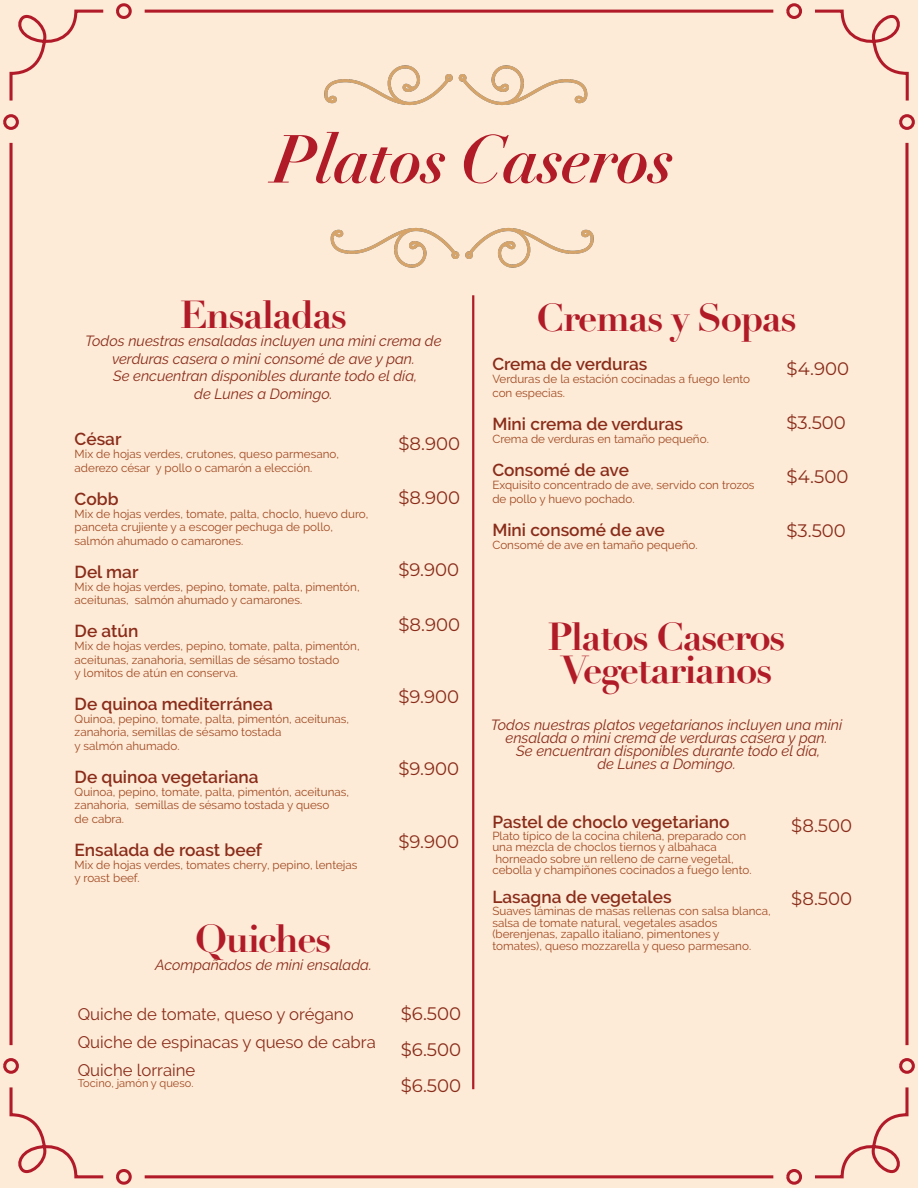
<style>
.page{position:relative;width:918px;height:1188px;background:#fff}
.page>*{position:absolute;margin:0;border:0;box-sizing:border-box;transform-origin:0 0}
.t1{font:italic 700 66.6px "Didot LT Pro";letter-spacing:-.015em;color:#b11b28}
.t2{font:700 38.4px/33.9px "Didot LT Pro";letter-spacing:-.04em;color:#b11b28;text-align:center}
.t3{font:18.15px/36.2px "Montserrat";color:#8a2c1a;text-align:justify}
.t4{font:600 17.25px "Raleway";color:#8a2c1a}
.t5{font:16.8px/27.8px "Raleway";color:#8a2c1a}
.t6{font:italic 14.7px/17.7px "Raleway";color:#8a2c1a;text-align:center}
.t7{font:11.7px/13.2px "Raleway";color:#a14922}
.t8{font:11.1px "Raleway";color:#a14922}
</style>
<div class="page">
<div style="left:2px;top:0;width:914px;height:1188px;background:#fdebd7"></div>
<hr style="left:472px;top:295px;width:2px;height:794px;background:#b11b28">
<div style="left:308px;top:16px;width:302px;height:116px;background:#fdebd7"></div>
<div style="left:308px;top:201px;width:302px;height:116px;background:#fdebd7"></div>
<h1 class="t1" style="left:274px;top:117px;width:402px">Platos Caseros</h1>
<h2 class="t2" style="left:180px;top:298px;width:169px">Ensaladas</h2>
<p class="t6" style="left:85px;top:332px;width:358px">Todos nuestras ensaladas incluyen una mini crema de verduras casera o mini consomé de ave y pan.<br>Se encuentran disponibles durante todo el día,<br>de Lunes a Domingo.</p>
<h3 class="t4" style="left:75px;top:429px;width:48px">César</h3>
<p class="t7" style="left:75px;top:448px;width:266px">Mix de hojas verdes, crutones, queso parmesano, aderezo césar y pollo o camarón a elección.</p>
<h3 class="t4" style="left:75px;top:489px;width:45px">Cobb</h3>
<p class="t7" style="left:75px;top:507px;width:295px">Mix de hojas verdes, tomate, palta, choclo, huevo duro, panceta crujiente y a escoger pechuga de pollo, salmón ahumado o camarones.</p>
<h3 class="t4" style="left:75px;top:562px;width:65px">Del mar</h3>
<p class="t7" style="left:75px;top:580px;width:287px">Mix de hojas verdes, pepino, tomate, palta, pimentón, aceitunas, salmón ahumado y camarones.</p>
<h3 class="t4" style="left:75px;top:621px;width:65px">De atún</h3>
<p class="t7" style="left:75px;top:640px;width:287px">Mix de hojas verdes, pepino, tomate, palta, pimentón, aceitunas, zanahoria, semillas de sésamo tostado<br>y lomitos de atún en conserva.</p>
<h3 class="t4" style="left:75px;top:694px;width:200px">De quinoa mediterránea</h3>
<p class="t7" style="left:75px;top:712px;width:276px">Quinoa, pepino, tomate, palta, pimentón, aceitunas, zanahoria, semillas de sésamo tostada<br>y salmón ahumado.</p>
<h3 class="t4" style="left:75px;top:767px;width:185px">De quinoa vegetariana</h3>
<p class="t7" style="left:75px;top:785px;width:276px">Quinoa, pepino, tomate, palta, pimentón, aceitunas, zanahoria, semillas de sésamo tostada y queso<br>de cabra.</p>
<h3 class="t4" style="left:75px;top:840px;width:189px">Ensalada de roast beef</h3>
<p class="t7" style="left:75px;top:858px;width:284px">Mix de hojas verdes, tomates cherry, pepino, lentejas y roast beef.</p>
<h3 class="t3" style="left:398px;top:424px;width:63px">$8.900</h3>
<h3 class="t3" style="left:398px;top:479px;width:63px">$8.900</h3>
<h3 class="t3" style="left:398px;top:551px;width:62px">$9.900</h3>
<h3 class="t3" style="left:398px;top:605px;width:63px">$8.900</h3>
<h3 class="t3" style="left:398px;top:678px;width:62px">$9.900</h3>
<h3 class="t3" style="left:398px;top:750px;width:62px">$9.900</h3>
<h3 class="t3" style="left:398px;top:823px;width:62px">$9.900</h3>
<h2 class="t2" style="left:195px;top:922px;width:138px">Quiches</h2>
<p class="t6" style="left:155px;top:956px;width:218px">Acompañados de mini ensalada.</p>
<h3 class="t5" style="left:78px;top:1000px;width:300px">Quiche de tomate, queso y orégano<br>Quiche de espinacas y queso de cabra<br>Quiche lorraine</h3>
<p class="t8" style="left:78px;top:1076px;width:117px">Tocino, jamón y queso.</p>
<h3 class="t3" style="left:401px;top:995px;width:62px">$6.500 $6.500 $6.500</h3>
<h2 class="t2" style="left:536px;top:301px;width:262px">Cremas y Sopas</h2>
<h3 class="t4" style="left:492px;top:354px;width:156px">Crema de verduras</h3>
<p class="t7" style="left:492px;top:373px;width:259px">Verduras de la estación cocinadas a fuego lento con especias.</p>
<h3 class="t4" style="left:492px;top:414px;width:192px">Mini crema de verduras</h3>
<p class="t7" style="left:492px;top:432px;width:218px">Crema de verduras en tamaño pequeño.</p>
<h3 class="t4" style="left:492px;top:460px;width:138px">Consomé de ave</h3>
<p class="t7" style="left:492px;top:478px;width:264px">Exquisito concentrado de ave, servido con trozos de pollo y huevo pochado.</p>
<h3 class="t4" style="left:492px;top:520px;width:174px">Mini consomé de ave</h3>
<p class="t7" style="left:492px;top:538px;width:207px">Consomé de ave en tamaño pequeño.</p>
<h3 class="t3" style="left:787px;top:349px;width:64px">$4.900</h3>
<h3 class="t3" style="left:787px;top:404px;width:61px">$3.500</h3>
<h3 class="t3" style="left:787px;top:458px;width:63px">$4.500</h3>
<h3 class="t3" style="left:787px;top:512px;width:61px">$3.500</h3>
<h2 class="t2" style="left:547px;top:620px;width:240px">Platos Caseros<br>Vegetarianos</h2>
<p class="t6" style="left:491px;top:718px;width:353px;line-height:12.9px">Todos nuestras platos vegetarianos incluyen una mini ensalada o mini crema de verduras casera y pan.<br>Se encuentran disponibles durante todo el día,<br>de Lunes a Domingo.</p>
<h3 class="t4" style="left:492px;top:812px;width:239px">Pastel de choclo vegetariano</h3>
<p class="t7" style="left:492px;top:830px;width:261px;line-height:11.7px">Plato típico de la cocina chilena, preparado con una mezcla de choclos tiernos y albahaca horneado sobre un relleno de carne vegetal, cebolla y champiñones cocinados a fuego lento.</p>
<h3 class="t4" style="left:492px;top:887px;width:181px">Lasagna de vegetales</h3>
<p class="t7" style="left:492px;top:905px;width:280px;line-height:11.7px">Suaves láminas de masas rellenas con salsa blanca, salsa de tomate natural, vegetales asados (berenjenas, zapallo italiano, pimentones y tomates), queso mozzarella y queso parmesano.</p>
<h3 class="t3" style="left:791px;top:807px;width:62px">$8.500</h3>
<h3 class="t3" style="left:791px;top:880px;width:62px">$8.500</h3>
</div>
